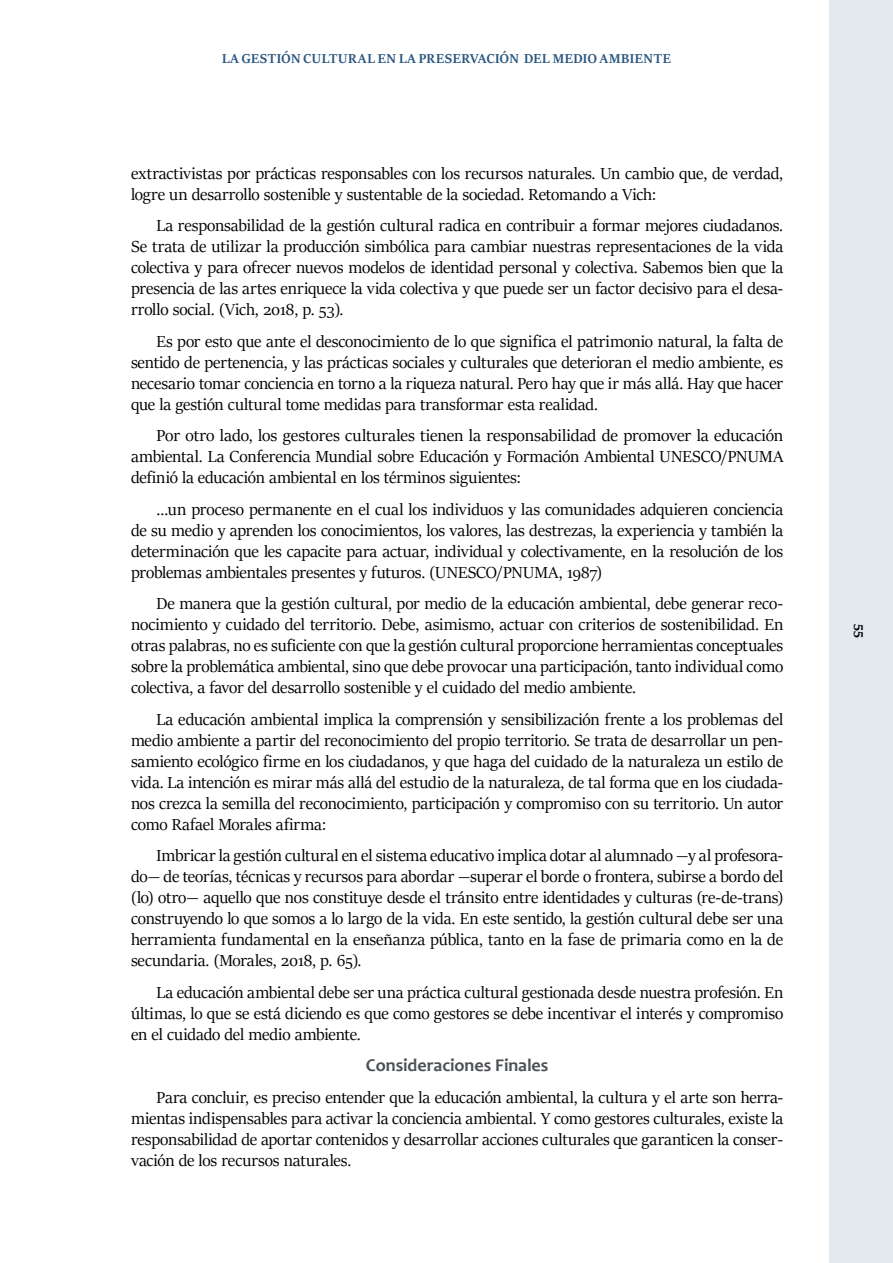
<style>
.page{position:relative;width:893px;height:1263px;background:#fff}
.page>*{position:absolute;margin:0;border:0;box-sizing:border-box;transform-origin:0 0}
.texto_general{font:18px/21px "Sitka Banner";letter-spacing:-.005em;color:#000;text-align:justify}
.Subtexto{font:700 18px "Candara";letter-spacing:-.005em;color:#4d5156}
.t1{font:700 14.55px "Sitka Banner";letter-spacing:.045em;color:#2b5780}
.t2{font:700 14.55px "Sitka Banner";color:#000}
</style>
<div class="page">
<div style="left:829px;top:0;width:64px;height:1263px;background:#e2e9ef"></div>
<p class="t1" style="left:222px;top:48px;width:450px">LA GESTIÓN CULTURAL EN LA PRESERVACIÓN DEL MEDIO AMBIENTE</p>
<p class="texto_general" style="left:131px;top:162px;width:654px">extractivistas por prácticas responsables con los recursos naturales. Un cambio que, de verdad, logre un desarrollo sostenible y sustentable de la sociedad. Retomando a Vich:</p>
<p class="texto_general" style="left:131px;top:214px;width:654px;text-indent:26px">La responsabilidad de la gestión cultural radica en contribuir a formar mejores ciudadanos.<br>Se trata de utilizar la producción simbólica para cambiar nuestras representaciones de la vida colectiva y para ofrecer nuevos modelos de identidad personal y colectiva. Sabemos bien que la presencia de las artes enriquece la vida colectiva y que puede ser un factor decisivo para el desa&shy;rrollo social. (Vich, 2018, p. 53).</p>
<p class="texto_general" style="left:131px;top:330px;width:654px;text-indent:26px">Es por esto que ante el desconocimiento de lo que significa el patrimonio natural, la falta de sentido de pertenencia, y las prácticas sociales y culturales que deterioran el medio ambiente, es necesario tomar conciencia en torno a la riqueza natural. Pero hay que ir más allá. Hay que hacer que la gestión cultural tome medidas para transformar esta realidad.</p>
<p class="texto_general" style="left:131px;top:424px;width:654px;text-indent:26px">Por otro lado, los gestores culturales tienen la responsabilidad de promover la educación ambiental. La Conferencia Mundial sobre Educación y Formación Ambiental UNESCO/PNUMA definió la educación ambiental en los términos siguientes:</p>
<p class="texto_general" style="left:131px;top:498px;width:654px;text-indent:26px">…un proceso permanente en el cual los individuos y las comunidades adquieren conciencia de su medio y aprenden los conocimientos, los valores, las destrezas, la experiencia y también la determinación que les capacite para actuar, individual y colectivamente, en la resolución de los problemas ambientales presentes y futuros. (UNESCO/PNUMA, 1987)</p>
<p class="texto_general" style="left:131px;top:592px;width:654px;text-indent:26px">De manera que la gestión cultural, por medio de la educación ambiental, debe generar reco&shy;nocimiento y cuidado del territorio. Debe, asimismo, actuar con criterios de sostenibilidad. En otras palabras, no es suficiente con que la gestión cultural proporcione herramientas conceptuales sobre la problemática ambiental, sino que debe provocar una participación, tanto individual como colectiva, a favor del desarrollo sostenible y el cuidado del medio ambiente.</p>
<p class="texto_general" style="left:131px;top:708px;width:654px;text-indent:26px">La educación ambiental implica la comprensión y sensibilización frente a los problemas del medio ambiente a partir del reconocimiento del propio territorio. Se trata de desarrollar un pen&shy;samiento ecológico firme en los ciudadanos, y que haga del cuidado de la naturaleza un estilo de vida. La intención es mirar más allá del estudio de la naturaleza, de tal forma que en los ciudada&shy;nos crezca la semilla del reconocimiento, participación y compromiso con su territorio. Un autor como Rafael Morales afirma:</p>
<p class="texto_general" style="left:131px;top:844px;width:654px;text-indent:26px">Imbricar la gestión cultural en el sistema educativo implica dotar al alumnado —y al profesora&shy;do— de teorías, técnicas y recursos para abordar —superar el borde o frontera, subirse a bordo del (lo) otro— aquello que nos constituye desde el tránsito entre identidades y culturas (re-de-trans) construyendo lo que somos a lo largo de la vida. En este sentido, la gestión cultural debe ser una herramienta fundamental en la enseñanza pública, tanto en la fase de primaria como en la de secundaria. (Morales, 2018, p. 65).</p>
<p class="texto_general" style="left:131px;top:981px;width:654px;text-indent:26px">La educación ambiental debe ser una práctica cultural gestionada desde nuestra profesión. En últimas, lo que se está diciendo es que como gestores se debe incentivar el interés y compromiso en el cuidado del medio ambiente.</p>
<p class="Subtexto" style="left:366px;top:1054px;width:184px">Consideraciones Finales</p>
<p class="texto_general" style="left:131px;top:1086px;width:654px;text-indent:26px">Para concluir, es preciso entender que la educación ambiental, la cultura y el arte son herra&shy;mientas indispensables para activar la conciencia ambiental. Y como gestores culturales, existe la responsabilidad de aportar contenidos y desarrollar acciones culturales que garanticen la conser&shy;vación de los recursos naturales.</p>
<p class="t2" style="left:871px;top:624px;width:15px;rotate:90deg">55</p>
</div>
